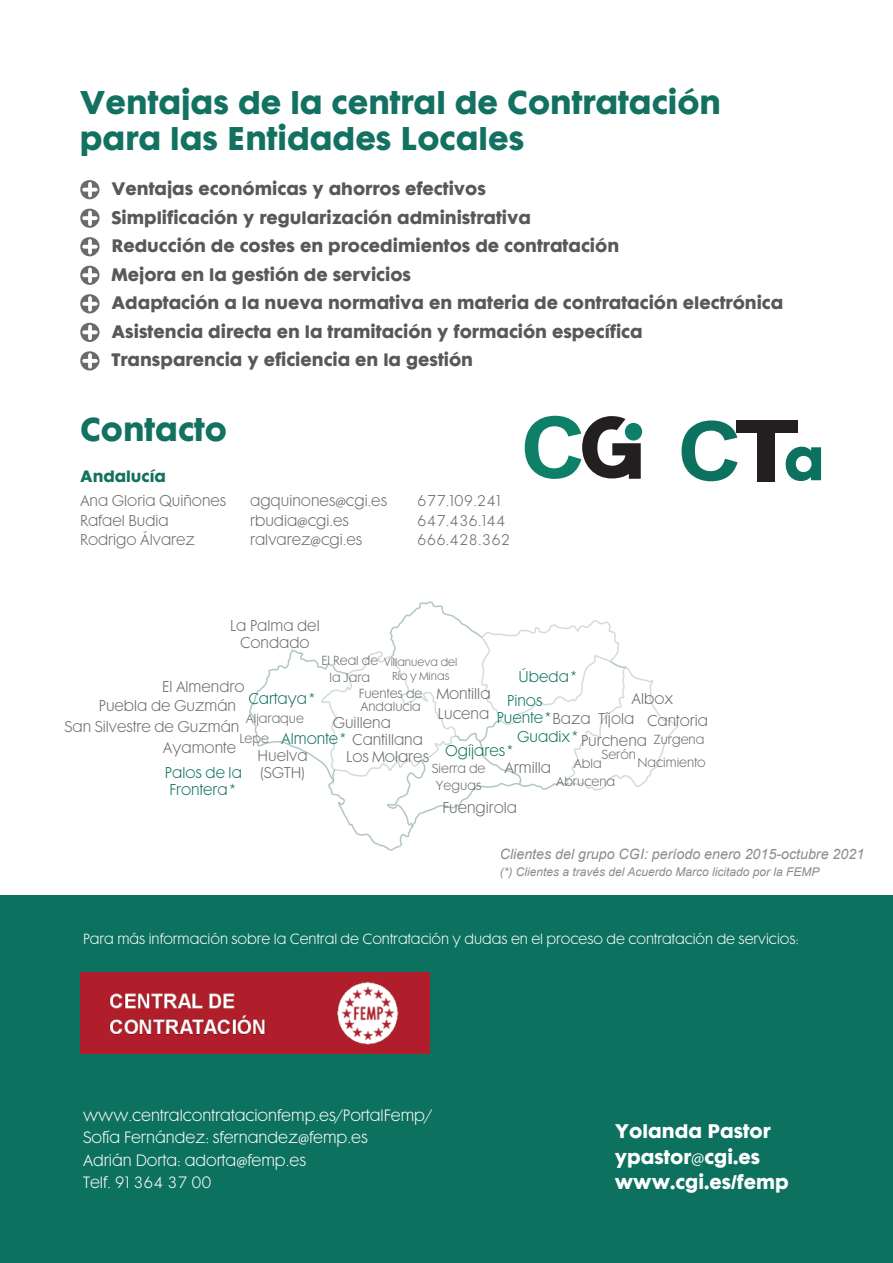
<style>
.page{position:relative;width:893px;height:1263px;background:#fff}
.page>*{position:absolute;margin:0;border:0;box-sizing:border-box;transform-origin:0 0}
.t1{font:53.7px "Futura Maxi CG Bold";color:#0c715e}
.t2{font:30px/36px "Futura Maxi CG Bold";color:#137162}
.t3{font:18px/25.5px "Futura Maxi CG Bold";color:#fff}
.t4{font:16.5px/28.5px "Futura Maxi CG Bold";color:#57585a}
.t5{font:15px/22.5px "Futura Maxi CG Light";color:#fff}
.t6{font:15px "Futura Maxi CG Bold";color:#137162}
.t7{font:14.25px/17px "Futura Maxi CG Light";color:#696a6d}
.t8{font:14.25px/19px "Futura Maxi CG Light";color:#0c715e}
.t9{font:italic 14.25px "Arial";color:#898b8e}
.t10{font:13.5px "Futura Maxi CG Light";color:#fff}
.t11{font:12px/17px "Futura Maxi CG Light";color:#696a6d;text-align:center}
.t12{font:italic 12px "Arial";color:#898b8e}
.t13{font:10.5px/13.5px "Futura Maxi CG Light";color:#696a6d;text-align:center}
.s1{font-family:"Myriad Pro"}
.s2{color:#696a6d}
.s3{color:#0c715e}
</style>
<div class="page">
<div style="left:0;top:896px;width:892px;height:367px;background:#0c715e"></div>
<img style="left:80px;top:973px;width:349px;height:81px">
<svg style="left:80px;top:180px;width:19px;height:19px"></svg>
<svg style="left:80px;top:209px;width:19px;height:19px"></svg>
<svg style="left:80px;top:237px;width:19px;height:19px"></svg>
<svg style="left:80px;top:266px;width:19px;height:19px"></svg>
<svg style="left:80px;top:294px;width:19px;height:19px"></svg>
<svg style="left:80px;top:323px;width:19px;height:19px"></svg>
<svg style="left:80px;top:351px;width:19px;height:20px"></svg>
<svg style="left:627px;top:668px;width:51px;height:119px"></svg>
<svg style="left:649px;top:693px;width:4px;height:11px"></svg>
<svg style="left:249px;top:602px;width:378px;height:249px"></svg>
<svg style="left:681px;top:420px;width:56px;height:61px"></svg>
<div style="left:736px;top:420px;width:61px;height:13px;background:#231f20"></div>
<div style="left:757px;top:430px;width:18px;height:51px;background:#231f20"></div>
<svg style="left:524px;top:416px;width:116px;height:63px"></svg>
<div style="left:625px;top:423px;width:17px;height:18px;background:#0e806a;border-radius:50%"></div>
<h2 class="t2" style="left:80px;top:87px;width:642px">Ventajas de la central de Contratación para las Entidades Locales</h2>
<p class="t4" style="left:111px;top:176px;width:673px">Ventajas económicas y ahorros efectivos<br>Simplificación y regularización administrativa<br>Reducción de costes en procedimientos de contratación<br>Mejora en la gestión de servicios<br>Adaptación a la nueva normativa en materia de contratación electrónica Asistencia directa en la tramitación y formación específica<br>Transparencia y eficiencia en la gestión</p>
<h2 class="t2" style="left:80px;top:413px;width:148px">Contacto</h2>
<p class="t6" style="left:80px;top:469px;width:87px">Andalucía</p>
<p class="t7" style="left:80px;top:493px;width:148px">Ana Gloria Quiñones</p>
<p class="t7" style="left:250px;top:493px;width:138px">agquinones<span class="s1">@</span>cgi.es</p>
<p class="t7" style="left:417px;top:493px;width:85px">677.109.241</p>
<p class="t7" style="left:80px;top:513px;width:90px">Rafael Budia</p>
<p class="t7" style="left:250px;top:513px;width:100px">rbudia<span class="s1">@</span>cgi.es</p>
<p class="t7" style="left:417px;top:513px;width:90px">647.436.144</p>
<p class="t7" style="left:80px;top:532px;width:116px">Rodrigo Álvarez</p>
<p class="t7" style="left:250px;top:532px;width:114px">ralvarez<span class="s1">@</span>cgi.es</p>
<p class="t7" style="left:417px;top:532px;width:95px">666.428.362</p>
<p class="t7" style="left:230px;top:619px;width:91px;text-align:center">La Palma del<br>Condado</p>
<p class="t11" style="left:321px;top:653px;width:58px">El Real de la Jara</p>
<p class="t13" style="left:384px;top:656px;width:75px">Villanueva del<br>Río y Minas</p>
<p class="t8" style="left:518px;top:668px;width:61px">Úbeda*</p>
<p class="t7" style="left:162px;top:679px;width:84px">El Almendro</p>
<p class="t7" style="left:437px;top:687px;width:55px">Montilla</p>
<p class="t11" style="left:359px;top:687px;width:65px;line-height:13.5px;text-align:left">Fuentes de<br>Andalucia</p>
<p class="t7" style="left:346px;top:749px;width:84px">Los Molares</p>
<p class="t8" style="left:248px;top:690px;width:70px">Cartaya*</p>
<p class="t7" style="left:647px;top:689px;width:62px;line-height:21.6px;text-indent:-15px">Albox<br>Cantoria</p>
<p class="t7" style="left:581px;top:733px;width:68px">Purchena</p>
<p class="t8" style="left:507px;top:693px;width:37px">Pinos</p>
<p class="t7" style="left:64px;top:697px;width:177px;line-height:20.4px;text-align:right">Puebla de Guzmán<br>San Silvestre de Guzmán</p>
<p class="t7" style="left:438px;top:706px;width:53px">Lucena</p>
<p class="t8" style="left:517px;top:710px;width:75px;text-indent:-21px">Puente*<span class="s2">Baza<br></span>Guadix*</p>
<p class="t7" style="left:598px;top:712px;width:37px">Tíjola</p>
<p class="t11" style="left:246px;top:711px;width:60px">Aljaraque</p>
<p class="t7" style="left:281px;top:732px;width:143px"><span class="s3">Almonte*</span> Cantillana</p>
<p class="t7" style="left:333px;top:715px;width:60px">Guillena</p>
<p class="t11" style="left:239px;top:731px;width:31px">Lepe</p>
<p class="t8" style="left:165px;top:765px;width:78px;line-height:17px;text-align:center">Palos de la<br>Frontera*</p>
<p class="t11" style="left:654px;top:732px;width:52px">Zurgena</p>
<p class="t7" style="left:163px;top:741px;width:75px">Ayamonte</p>
<p class="t8" style="left:445px;top:743px;width:71px">Ogíjares*</p>
<p class="t11" style="left:601px;top:747px;width:36px">Serón</p>
<p class="t11" style="left:556px;top:774px;width:60px">Abrucena</p>
<p class="t7" style="left:257px;top:748px;width:52px">Huelva (SGTH)</p>
<p class="t11" style="left:637px;top:755px;width:70px">Nacimiento</p>
<p class="t11" style="left:574px;top:756px;width:29px">Abla</p>
<p class="t7" style="left:504px;top:760px;width:48px">Armilla</p>
<p class="t11" style="left:432px;top:761px;width:55px">Sierra de<br>Yeguas</p>
<p class="t7" style="left:442px;top:800px;width:76px">Fuengirola</p>
<h1 class="t1" style="left:783px;top:433px;width:42px">a</h1>
<p class="t9" style="left:500px;top:849px;width:366px">Clientes del grupo CGI: período enero 2015-octubre 2021</p>
<p class="t12" style="left:500px;top:867px;width:321px">(*) Clientes a través del Acuerdo Marco licitado por la FEMP</p>
<p class="t10" style="left:83px;top:933px;width:717px">Para más información sobre la Central de Contratación y dudas en el proceso de contratación de servicios:</p>
<p class="t5" style="left:83px;top:1105px;width:350px">www.centralcontratacionfemp.es/PortalFemp/ Sofía Fernández: sfernandez<span class="s1">@</span>femp.es<br>Adrián Dorta: adorta<span class="s1">@</span>femp.es<br>Telf. 91 364 37 00</p>
<p class="t3" style="left:614px;top:1120px;width:175px">Yolanda Pastor ypastor<span class="s1">@</span>cgi.es www.cgi.es/femp</p>
</div>
